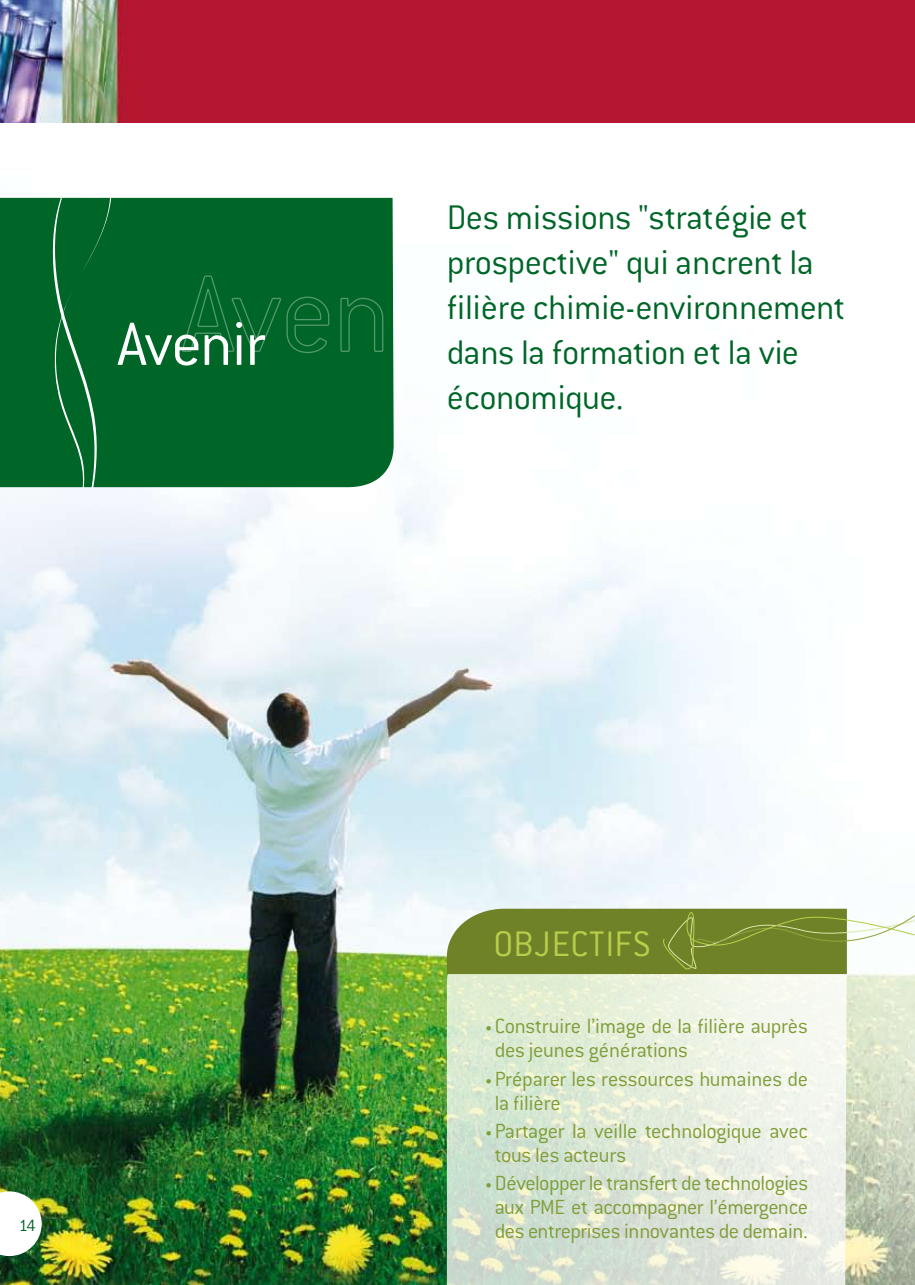
<style>
.page{position:relative;width:915px;height:1285px;background:#fff}
.page>*{position:absolute;margin:0;border:0;box-sizing:border-box;transform-origin:0 0}
.t1{font:300 67.05px "Conduit ITC";color:#fff}
.t2{font:300 39px "Conduit ITC";letter-spacing:.025em;color:#b7ce4b}
.t3{font:300 37.5px/45px "Conduit ITC";letter-spacing:-.01em;color:#006628}
.t4{font:300 22.5px/24px "Conduit ITC";letter-spacing:-.015em;color:#809d39}
.t5{font:300 18px "Conduit ITC";color:#006628}
.s1{font-size:15px}
</style>
<div class="page">
<img style="left:0;top:197px;width:914px;height:1087px">
<div style="left:0;top:198px;width:393px;height:289px;background:#006628"></div>
<svg style="left:181px;top:275px;width:149px;height:79px;background:#076a2e"></svg>
<svg style="left:339px;top:297px;width:45px;height:55px;background:#0b6c31"></svg>
<svg style="left:397px;top:273px;width:13px;height:79px"></svg>
<svg style="left:423px;top:297px;width:29px;height:55px"></svg>
<svg style="left:49px;top:198px;width:66px;height:289px;background:#0e6e33"></svg>
<svg style="left:447px;top:973px;width:399px;height:311px;background:#e2ebdb"></svg>
<svg style="left:446px;top:908px;width:468px;height:65px;background:#88984c"></svg>
<svg style="left:0;top:1191px;width:42px;height:64px"></svg>
<img style="left:0;top:0;width:914px;height:123px">
<h1 class="t1" style="left:117px;top:307px;width:150px">Avenir</h1>
<h3 class="t3" style="left:446px;top:194px;width:400px">Des missions "stratégie et prospective" qui ancrent la filière chimie-environnement dans la formation et la vie économique.</h3>
<p class="t5" style="left:19px;top:1215px;width:18px">14</p>
<h2 class="t2" style="left:493px;top:922px;width:156px">OBJECTI FS</h2>
<p class="t4" style="left:494px;top:1014px;width:315px;text-indent:-9px"><span class="s1">•</span> Construire l’image de la filière auprès des jeunes générations</p>
<p class="t4" style="left:494px;top:1066px;width:315px;text-indent:-9px"><span class="s1">•</span> Préparer les ressources humaines de la filière</p>
<p class="t4" style="left:494px;top:1118px;width:315px;text-indent:-9px"><span class="s1">•</span> Partager la veille technologique avec tous les acteurs</p>
<p class="t4" style="left:485px;top:1171px;width:324px;text-align:center"><span class="s1">•</span> Développer le transfert de technologies aux PME et accompagner l’émergence des entreprises innovantes de demain.</p>
</div>
